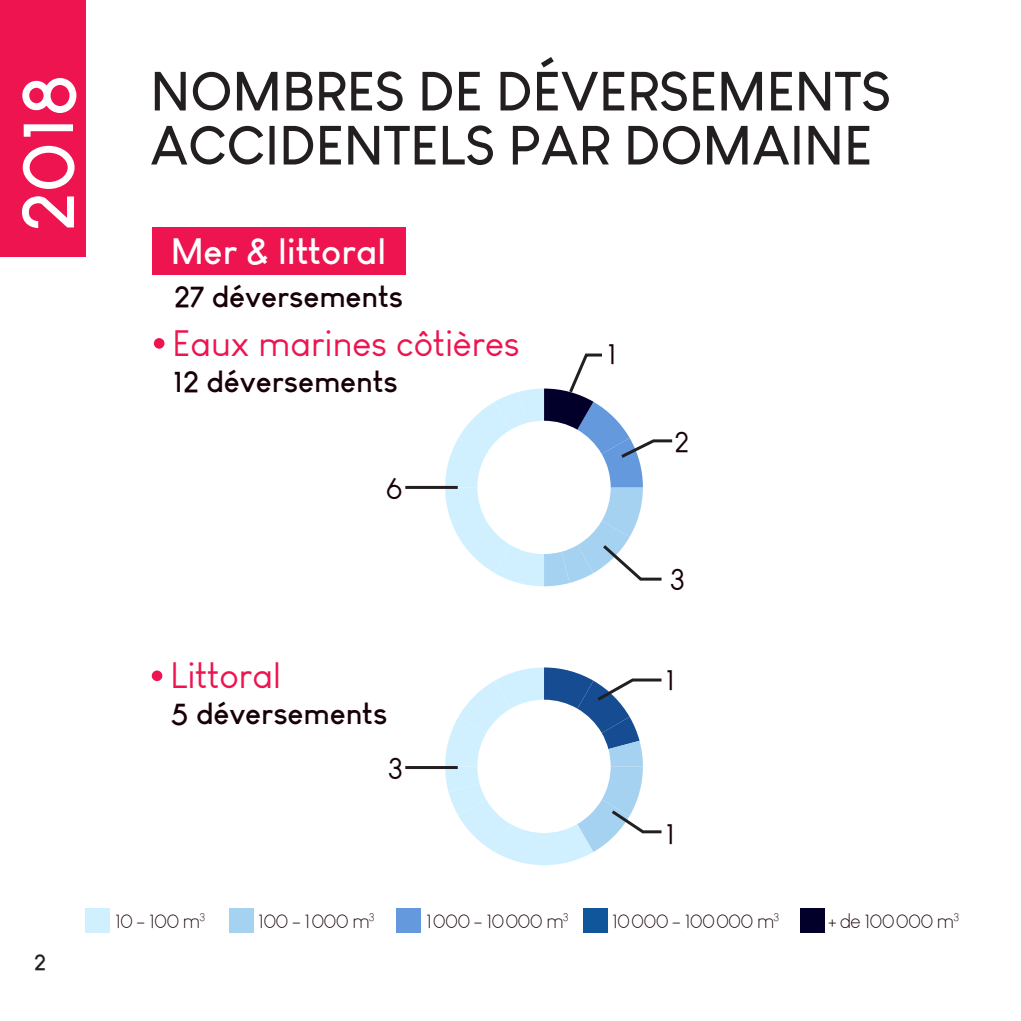
<style>
.page{position:relative;width:1021px;height:1021px;background:#fff}
.page>*{position:absolute;margin:0;border:0;box-sizing:border-box;transform-origin:0 0}
.t1{font:700 73.5px "Louis George Cafe";color:#fff}
.t2{font:700 54px/54px "Louis George Cafe";color:#231f20}
.t3{font:36px "Louis George Cafe";color:#ed1450}
.t4{font:700 36px "Louis George Cafe";color:#fff}
.t5{font:700 30px "Louis George Cafe";color:#180106}
.t6{font:30px "Louis George Cafe";color:#180106}
.t7{font:700 22.5px "Louis George Cafe";color:#231f20}
.t8{font:300 20.7px "Louis George Cafe";letter-spacing:-.04em;color:#180106}
</style>
<div class="page">
<div style="left:229px;top:907px;width:24px;height:25px;background:#a5d2f0"></div>
<div style="left:85px;top:907px;width:25px;height:25px;background:#d1f0ff"></div>
<div style="left:396px;top:907px;width:25px;height:25px;background:#6499de"></div>
<div style="left:800px;top:907px;width:24px;height:25px;background:#02002a"></div>
<div style="left:583px;top:907px;width:24px;height:25px;background:#10569a"></div>
<div style="left:152px;top:227px;width:253px;height:47px;background:#ed1450"></div>
<svg style="left:445px;top:667px;width:217px;height:198px"></svg>
<div style="left:152px;top:670px;width:10px;height:11px;background:#ed1450;border-radius:50%"></div>
<svg style="left:445px;top:353px;width:228px;height:233px"></svg>
<hr style="left:405px;top:486px;width:53px;height:3px;background:#231f20">
<hr style="left:405px;top:766px;width:53px;height:3px;background:#231f20">
<div style="left:154px;top:338px;width:10px;height:11px;background:#ed1450;border-radius:50%"></div>
<div style="left:0;top:0;width:85px;height:256px;background:#ed1450"></div>
<p class="t1" style="left:0;top:231px;width:159px;rotate:-90deg">2018</p>
<p class="t7" style="left:34px;top:947px;width:13px">2</p>
<p class="t2" style="left:150px;top:63px;width:742px">NOMBRES DE DÉVERSEMENTS<br>ACCIDENTELS PAR DOMAINE</p>
<p class="t4" style="left:171px;top:228px;width:217px">Mer &amp; littoral</p>
<p class="t5" style="left:174px;top:277px;width:231px">27 déversements</p>
<p class="t3" style="left:173px;top:322px;width:349px">Eaux marines côtières</p>
<p class="t5" style="left:173px;top:362px;width:227px">12 déversements</p>
<p class="t3" style="left:170px;top:654px;width:112px">Littoral</p>
<p class="t6" style="left:386px;top:470px;width:18px">6</p>
<p class="t5" style="left:170px;top:694px;width:219px">5 déversements</p>
<p class="t6" style="left:388px;top:750px;width:17px">3</p>
<p class="t6" style="left:607px;top:336px;width:11px">1</p>
<p class="t6" style="left:674px;top:423px;width:16px">2</p>
<p class="t6" style="left:669px;top:560px;width:17px">3</p>
<p class="t6" style="left:665px;top:661px;width:11px">1</p>
<p class="t6" style="left:665px;top:815px;width:11px">1</p>
<p class="t8" style="left:115px;top:908px;width:92px">10 - 100 m<sup>3</sup></p>
<p class="t8" style="left:612px;top:908px;width:169px">10000 - 100000 m<sup>3</sup></p>
<p class="t8" style="left:258px;top:908px;width:118px">100 - 1000 m<sup>3</sup></p>
<p class="t8" style="left:426px;top:908px;width:144px">1000 - 10000 m<sup>3</sup></p>
<p class="t8" style="left:828px;top:908px;width:133px">+ de 100000 m<sup>3</sup></p>
</div>
